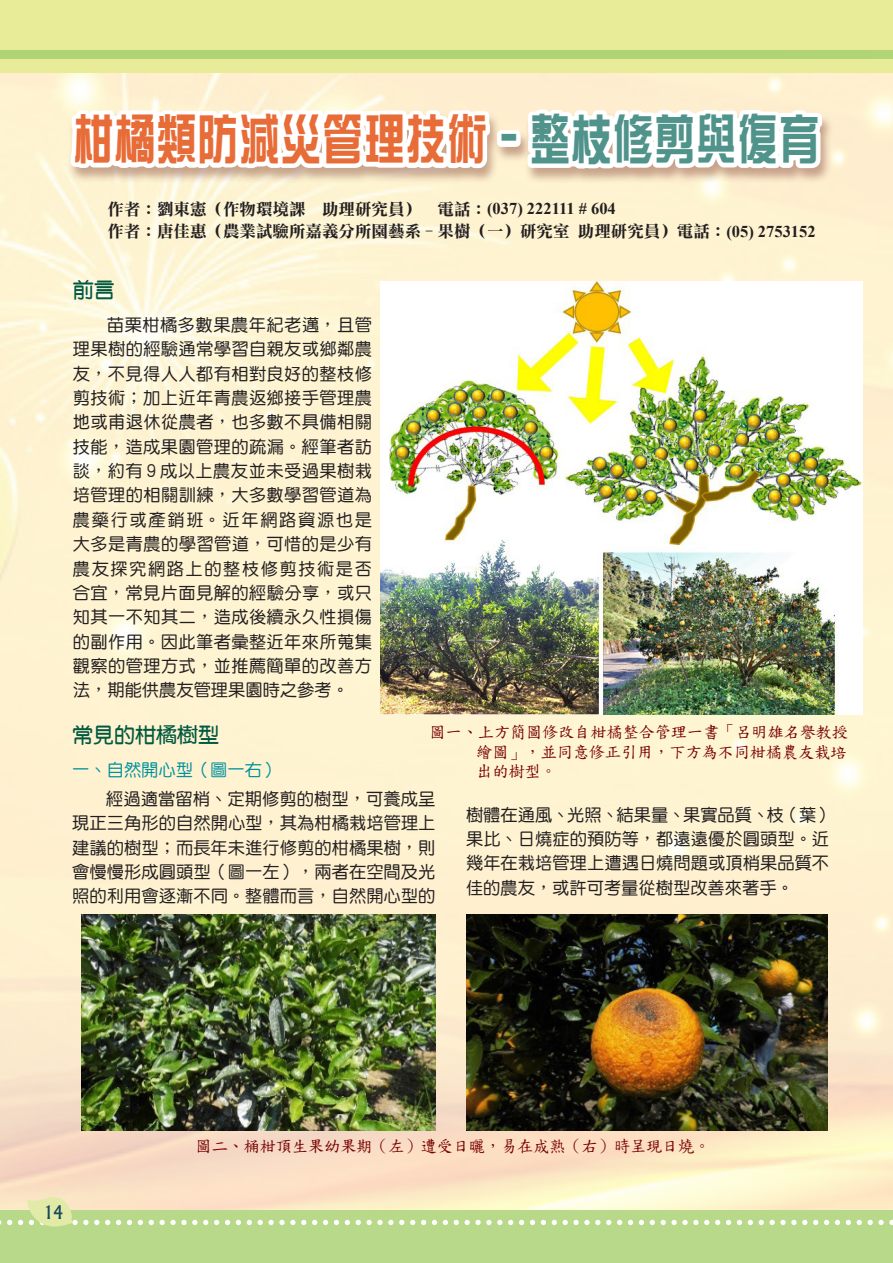
<style>
.page{position:relative;width:893px;height:1263px;background:#fff}
.page>*{position:absolute;margin:0;border:0;box-sizing:border-box;transform-origin:0 0}
.t1{font:54px "DF Zong Yi Bd HK BF";letter-spacing:.025em;color:#e86c38;scale:.75 1}
.t2{font:21px "DF Yuan Bd HK BF";color:#005940}
.t3{font:500 18px "Albertus";color:#174859;scale:.9 1}
.t4{font:17.25px/24.3px "DF Yuan Md HK BF";letter-spacing:.005em;color:#231f20;text-align:justify}
.t5{font:17.25px "DF Yuan Md HK BF";color:#00929e}
.t6{font:16.5px/19.5px "DF Kai Shu SB Estd BF";letter-spacing:-.025em;color:#790100;text-align:justify}
.t7{font:16.5px "DF Li Song Bd WIN BF";color:#231f20}
.s1{color:#4f938b}
.s2{font-family:"Times New Roman";font-weight:700}
</style>
<div class="page">
<img style="left:0;top:72px;width:893px;height:1120px">
<img style="left:381px;top:282px;width:481px;height:432px">
<img style="left:82px;top:914px;width:353px;height:216px">
<img style="left:466px;top:914px;width:362px;height:216px">
<div style="left:0;top:1210px;width:893px;height:53px;background:#b8d989"></div>
<div style="left:0;top:0;width:893px;height:72px;background:#e8ec99"></div>
<div style="left:0;top:50px;width:893px;height:8px;background:#aed475"></div>
<div style="left:67px;top:109px;width:766px;height:75px;background:#905645;opacity:.5"></div>
<svg style="left:66px;top:58px;width:428px;height:115px"></svg>
<div style="left:497px;top:130px;width:24px;height:17px;border:9px solid #fff"></div>
<svg style="left:523px;top:58px;width:305px;height:115px"></svg>
<svg style="left:0;top:1192px;width:893px;height:35px"></svg>
<p class="t1" style="left:73px;top:112px;width:996px">柑橘類防減災管理技術 <span class="s1">- 整枝修剪與復育</span></p>
<p class="t7" style="left:108px;top:201px;width:510px">作者：劉東憲（作物環境課 助理研究員）　電話：<span class="s2">(037) 222111 # 604</span></p>
<p class="t7" style="left:108px;top:223px;width:710px">作者：唐佳惠（農業試驗所嘉義分所園藝系 - 果樹（一）研究室 助理研究員）電話：<span class="s2">(05) 2753152</span></p>
<p class="t2" style="left:73px;top:279px;width:43px">前言</p>
<p class="t4" style="left:73px;top:312px;width:301px;text-indent:34px">苗栗柑橘多數果農年紀老邁，且管理果樹的經驗通常學習自親友或鄉鄰農友，不見得人人都有相對良好的整枝修剪技術；加上近年青農返鄉接手管理農地或甫退休從農者，也多數不具備相關技能，造成果園管理的疏漏。經筆者訪談，約有 9 成以上農友並未受過果樹栽培管理的相關訓練，大多數學習管道為農藥行或產銷班。近年網路資源也是大多是青農的學習管道，可惜的是少有農友探究網路上的整枝修剪技術是否合宜，常見片面見解的經驗分享，或只知其一不知其二，造成後續永久性損傷的副作用。因此筆者彙整近年來所蒐集觀察的管理方式，並推薦簡單的改善方法，期能供農友管理果園時之參考。</p>
<p class="t6" style="left:476px;top:723px;width:373px;text-indent:-47px">圖一、上方簡圖修改自柑橘整合管理一書「呂明雄名譽教授繪圖」，並同意修正引用，下方為不同柑橘農友栽培出的樹型。</p>
<p class="t2" style="left:72px;top:724px;width:148px">常見的柑橘樹型</p>
<p class="t5" style="left:72px;top:761px;width:208px">一、自然開心型（圖一右）</p>
<p class="t4" style="left:72px;top:786px;width:365px;text-indent:34px">經過適當留梢、定期修剪的樹型，可養成呈現正三角形的自然開心型，其為柑橘栽培管理上建議的樹型；而長年未進行修剪的柑橘果樹，則會慢慢形成圓頭型（圖一左），兩者在空間及光照的利用會逐漸不同。整體而言，自然開心型的</p>
<p class="t4" style="left:466px;top:802px;width:369px;text-align:left">樹體在通風、光照、結果量、果實品質、枝（葉）果比、日燒症的預防等，都遠遠優於圓頭型。近幾年在栽培管理上遭遇日燒問題或頂梢果品質不佳的農友，或許可考量從樹型改善來著手。</p>
<p class="t3" style="left:44px;top:1201px;width:23px">14</p>
<p class="t6" style="left:195px;top:1136px;width:517px">圖二、桶柑頂生果幼果期（左）遭受日曬，易在成熟（右）時呈現日燒。</p>
</div>
